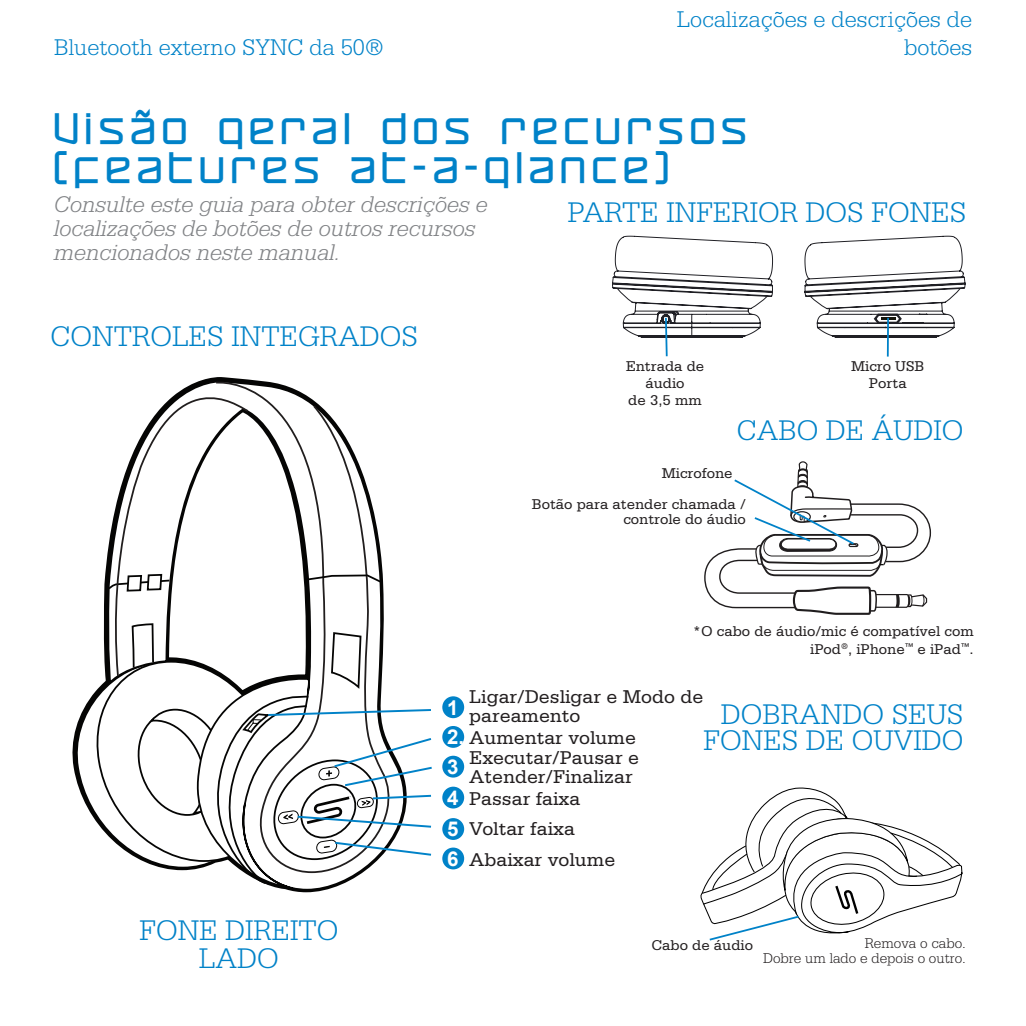
<style>
.page{position:relative;width:1026px;height:1026px;background:#fff}
.page>*{position:absolute;margin:0;border:0;box-sizing:border-box;transform-origin:0 0}
.zag{font:700 36px/39px "Rave Party";letter-spacing:.2em;color:#0082c8}
.t1{font:300 30px "Serifa Std";color:#0082c8}
.t2{font:italic 300 24px/24px "Serifa Std";color:#808285}
.t3{font:300 24px "Serifa Std";color:#0082c8}
.t4{font:700 20.4px "Arial";color:#fff}
.t5{font:19.5px/19.5px "Serifa Std";color:#231f20}
.t6{font:15px/16.8px "Serifa Std";color:#231f20;text-align:center}
.t7{font:300 15px/15px "Serifa Std";color:#231f20;text-align:right}
.s1{font-family:"Arial";font-weight:700;font-size:20.4px;color:#fff}
</style>
<div class="page">
<svg style="left:700px;top:787px;width:263px;height:154px"></svg>
<svg style="left:250px;top:379px;width:134px;height:243px"></svg>
<svg style="left:306px;top:574px;width:77px;height:10px"></svg>
<svg style="left:107px;top:377px;width:143px;height:245px"></svg>
<svg style="left:72px;top:622px;width:360px;height:264px"></svg>
<div style="left:442px;top:726px;width:22px;height:22px;background:#0082c8;border-radius:50%"></div>
<div style="left:442px;top:787px;width:22px;height:22px;background:#0082c8;border-radius:50%"></div>
<div style="left:442px;top:848px;width:22px;height:21px;background:#0082c8;border-radius:50%"></div>
<div style="left:442px;top:756px;width:22px;height:22px;background:#0082c8;border-radius:50%"></div>
<div style="left:442px;top:818px;width:22px;height:22px;background:#0082c8;border-radius:50%"></div>
<div style="left:442px;top:696px;width:22px;height:22px;background:#0082c8;border-radius:50%"></div>
<svg style="left:612px;top:235px;width:354px;height:103px"></svg>
<svg style="left:704px;top:461px;width:227px;height:154px"></svg>
<hr style="left:665px;top:318px;width:3px;height:38px;background:#0082c8">
<hr style="left:887px;top:318px;width:2px;height:39px;background:#0082c8">
<p class="t3" style="left:677px;top:5px;width:297px">Localizações e descrições de</p>
<p class="t3" style="left:54px;top:34px;width:331px">Bluetooth externo SYNC da 50®</p>
<p class="t3" style="left:904px;top:34px;width:69px">botões</p>
<p class="zag" style="left:54px;top:108px;width:694px">Visão geral dos recursos (features at-a-glance)</p>
<p class="t2" style="left:54px;top:192px;width:435px">Consulte este guia para obter descrições e localizações de botões de outros recursos mencionados neste manual.</p>
<p class="t1" style="left:51px;top:319px;width:369px">CONTROLES INTEGRADOS</p>
<p class="t1" style="left:568px;top:195px;width:400px">PARTE INFERIOR DOS FONES</p>
<p class="t6" style="left:626px;top:358px;width:80px">Entrada de áudio<br>de 3,5 mm</p>
<p class="t6" style="left:851px;top:358px;width:75px">Micro USB</p>
<p class="t6" style="left:869px;top:375px;width:39px">Porta</p>
<p class="t1" style="left:737px;top:413px;width:228px">CABO DE ÁUDIO</p>
<p class="t6" style="left:662px;top:465px;width:72px">Microfone</p>
<p class="t6" style="left:532px;top:496px;width:216px">Botão para atender chamada /</p>
<p class="t6" style="left:623px;top:511px;width:124px">controle do áudio</p>
<p class="t6" style="left:693px;top:622px;width:282px;line-height:18px;text-align:right">*O cabo de áudio/mic é compatível com iPod<sup>®</sup>, iPhone<sup>™</sup> e iPad<sup>™</sup>.</p>
<p class="t5" style="left:469px;top:687px;width:236px">Ligar/Desligar e Modo de pareamento</p>
<p class="t5" style="left:447px;top:728px;width:190px"><span class="s1">2.</span> Aumentar volume</p>
<p class="t5" style="left:469px;top:748px;width:171px">Executar/Pausar e<br>Atender/Finalizar</p>
<p class="t5" style="left:469px;top:789px;width:113px">Passar faixa</p>
<p class="t5" style="left:469px;top:819px;width:107px">Voltar faixa</p>
<p class="t5" style="left:469px;top:850px;width:147px">Abaixar volume</p>
<p class="t4" style="left:447px;top:694px;width:13px">1</p>
<p class="t1" style="left:721px;top:698px;width:244px">DOBRANDO SEUS</p>
<p class="t1" style="left:703px;top:723px;width:262px">FONES DE OUVIDO</p>
<p class="t4" style="left:447px;top:753px;width:13px">3</p>
<p class="t4" style="left:447px;top:784px;width:13px">4</p>
<p class="t4" style="left:447px;top:816px;width:13px">5</p>
<p class="t4" style="left:447px;top:845px;width:13px">6</p>
<p class="t1" style="left:139px;top:913px;width:201px">FONE DIREITO</p>
<p class="t1" style="left:199px;top:942px;width:82px">LADO</p>
<p class="t7" style="left:763px;top:935px;width:204px">Remova o cabo.<br>Dobre um lado e depois o outro.</p>
<p class="t6" style="left:651px;top:937px;width:103px">Cabo de áudio</p>
</div>
